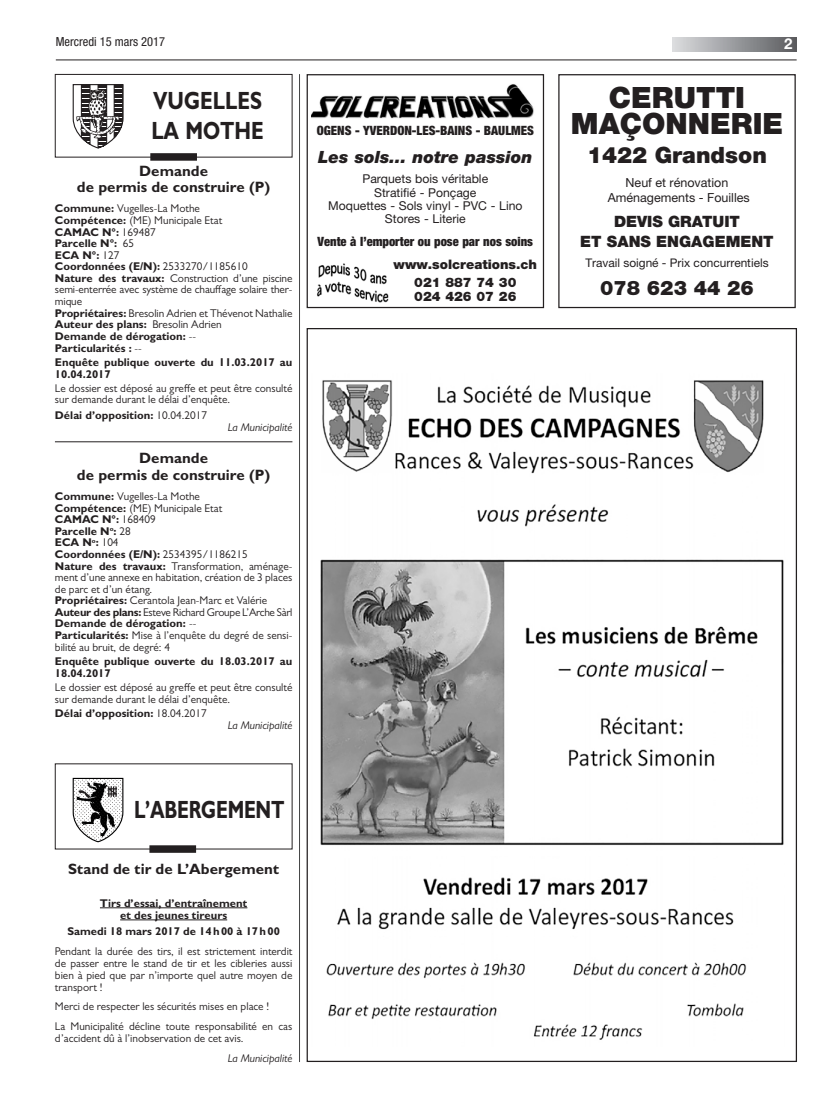
<style>
.page{position:relative;width:833px;height:1117px;background:#fff}
.page>*{position:absolute;margin:0;border:0;box-sizing:border-box;transform-origin:0 0}
.t1{font:900 29.38px/26.2px "Helvetica Neue LT Pro";color:#231f20;text-align:center}
.t2{font:700 25px/30px "Gill Sans MT Pro";color:#231f20;scale:.8 1}
.t3{font:700 25px "Gill Sans MT Pro";color:#231f20;scale:.75 1}
.t4{font:900 22.5px "Helvetica Neue LT Pro";color:#231f20}
.t5{font:900 20px "Helvetica Neue LT Pro";color:#231f20}
.t6{font:italic 900 16.88px "Helvetica Neue LT Pro";color:#231f20}
.t7{font:900 15.62px/19.5px "Helvetica Neue LT Pro";color:#231f20;text-align:center}
.t8{font:700 15px/16.2px "Gill Sans MT Pro";color:#231f20;text-align:center}
.t9{font:700 15px "Helvetica Neue LT Pro";color:#fff}
.t10{font:900 13.12px/18.1px "Helvetica Neue LT Pro";color:#231f20;text-align:center}
.t11{font:900 condensed 12.75px "Helvetica Neue LT Pro";color:#231f20}
.t12{font:12.5px/15px "Helvetica Neue LT Pro";color:#231f20;text-align:center}
.t13{font:condensed 12.5px "Helvetica Neue LT Pro";color:#231f20}
.t14{font:12.25px/13.4px "Helvetica Neue LT Pro";color:#231f20;text-align:center}
.t15{font:11.88px "Helvetica Neue LT Pro";color:#231f20}
.t16{font:11.25px/11.6px "Gill Sans MT Pro";color:#231f20}
.t17{font:700 11.25px/11.9px "Gill Sans MT Pro";color:#231f20}
.t18{font:italic 11.25px "Gill Sans MT Pro";color:#231f20}
.s1{font-weight:700}
.s2{font-weight:400}
</style>
<div class="page">
<svg style="left:672px;top:37px;width:124px;height:14px;background:#9a9c9f"></svg>
<hr style="left:299px;top:74px;width:1px;height:987px;background:#434445">
<hr style="left:56px;top:60px;width:740px;height:1px;background:#231f20">
<svg style="left:73px;top:84px;width:50px;height:64px"></svg>
<div style="left:55px;top:74px;width:237px;height:83px;border:1px solid #231f20"></div>
<div style="left:150px;top:153px;width:47px;height:8px;background:#231f20"></div>
<hr style="left:55px;top:441px;width:237px;height:1px;background:#231f20">
<img style="left:320px;top:380px;width:464px;height:660px">
<hr style="left:100px;top:907px;width:147px;height:1px;background:#231f20">
<hr style="left:120px;top:919px;width:107px;height:1px;background:#231f20">
<svg style="left:72px;top:777px;width:52px;height:65px"></svg>
<div style="left:149px;top:845px;width:47px;height:7px;background:#231f20"></div>
<img style="left:311px;top:84px;width:223px;height:35px">
<div style="left:306px;top:74px;width:238px;height:234px;border:1px solid #231f20"></div>
<img style="left:317px;top:263px;width:72px;height:39px">
<div style="left:558px;top:74px;width:237px;height:234px;border:1px solid #231f20"></div>
<p class="t13" style="left:56px;top:34px;width:111px">Mercredi 15 mars 2017</p>
<h3 class="t9" style="left:784px;top:35px;width:10px">2</h3>
<h2 class="t2" style="left:151px;top:85px;width:142px">VUGELLES<br>LA MOTHE</h2>
<h3 class="t8" style="left:77px;top:162px;width:195px">Demande<br>de permis de construire (P)</h3>
<p class="t16" style="left:55px;top:202px;width:239px"><span class="s1">Commune:</span> Vugelles-La Mothe<br><span class="s1">Compétence:</span> (ME) Municipale Etat<br><span class="s1">CAMAC N°:</span> 169487<br><span class="s1">Parcelle N°:</span> 65<br><span class="s1">ECA N°:</span> 127<br><span class="s1">Coordonnées (E/N):</span> 2533270/1185610<br><span class="s1">Nature des travaux:</span> Construction d’une piscine semi-enterrée avec système de chauffage solaire ther&shy;mique<br><span class="s1">Propriétaires:</span> Bresolin Adrien et Thévenot Nathalie<br><span class="s1">Auteur des plans:</span> Bresolin Adrien<br><span class="s1">Demande de dérogation:</span> --<br><span class="s1">Particularités :</span> --</p>
<p class="t17" style="left:55px;top:355px;width:239px">Enquête publique ouverte du 11.03.2017 au<br>10.04.2017</p>
<p class="t16" style="left:55px;top:382px;width:239px">Le dossier est déposé au greffe et peut être consulté sur demande durant le délai d’enquête.</p>
<p class="t17" style="left:55px;top:409px;width:154px">Délai d’opposition: <span class="s2">10.04.2017</span></p>
<p class="t18" style="left:228px;top:420px;width:66px">La Municipalité</p>
<h3 class="t8" style="left:77px;top:450px;width:195px">Demande<br>de permis de construire (P)</h3>
<p class="t16" style="left:55px;top:490px;width:239px"><span class="s1">Commune:</span> Vugelles-La Mothe<br><span class="s1">Compétence:</span> (ME) Municipale Etat<br><span class="s1">CAMAC N°:</span> 168409<br><span class="s1">Parcelle N</span><sup>o</sup><span class="s1">:</span> 28<br><span class="s1">ECA N</span><sup>o</sup><span class="s1">:</span> 104<br><span class="s1">Coordonnées (E/N):</span> 2534395/1186215<br><span class="s1">Nature des travaux:</span> Transformation, aménage&shy;ment d’une annexe en habitation, création de 3 places de parc et d’un étang.<br><span class="s1">Propriétaires:</span> Cerantola Jean-Marc et Valérie <span class="s1">Auteur des plans:</span> Esteve Richard Groupe L’Arche Sàrl <span class="s1">Demande de dérogation:</span> --<br><span class="s1">Particularités:</span> Mise à l’enquête du degré de sensi&shy;bilité au bruit, de degré: 4</p>
<p class="t17" style="left:55px;top:654px;width:239px">Enquête publique ouverte du 18.03.2017 au<br>18.04.2017</p>
<p class="t16" style="left:55px;top:681px;width:239px">Le dossier est déposé au greffe et peut être consulté sur demande durant le délai d’enquête.</p>
<p class="t17" style="left:55px;top:707px;width:153px">Délai d’opposition: <span class="s2">18.04.2017</span></p>
<p class="t18" style="left:228px;top:718px;width:66px">La Municipalité</p>
<p class="t11" style="left:317px;top:123px;width:219px">OGENS - YVERDON-LES-BAINS - BAULMES</p>
<h3 class="t6" style="left:318px;top:146px;width:216px">Les sols... notre passion</h3>
<p class="t14" style="left:328px;top:172px;width:196px">Parquets bois véritable<br>Stratifié - Ponçage<br>Moquettes - Sols vinyl - PVC - Lino<br>Stores - Literie</p>
<p class="t11" style="left:317px;top:234px;width:217px">Vente à l’emporter ou pose par nos soins</p>
<p class="t10" style="left:393px;top:255px;width:145px">www.solcreations.ch<br>021 887 74 30</p>
<p class="t10" style="left:414px;top:287px;width:104px">024 426 07 26</p>
<h2 class="t3" style="left:134px;top:793px;width:202px">L’ABERGEMENT</h2>
<h3 class="t8" style="left:68px;top:860px;width:212px">Stand de tir de L’Abergement</h3>
<p class="t17" style="left:100px;top:896px;width:149px;text-align:center">Tirs d’essai, d’entraînement et des jeunes tireurs</p>
<p class="t17" style="left:67px;top:924px;width:214px">Samedi 18 mars 2017 de 14h00 à 17h00</p>
<p class="t16" style="left:55px;top:944px;width:239px;line-height:12px;text-align:justify">Pendant la durée des tirs, il est strictement interdit de passer entre le stand de tir et les cibleries aussi bien à pied que par n’importe quel autre moyen de transport !</p>
<p class="t16" style="left:55px;top:996px;width:239px;line-height:19.8px">Merci de respecter les sécurités mises en place !<br>La Municipalité décline toute responsabilité en cas</p>
<p class="t16" style="left:55px;top:1032px;width:190px">d’accident dû à l’inobservation de cet avis.</p>
<p class="t18" style="left:228px;top:1051px;width:66px">La Municipalité</p>
<h1 class="t1" style="left:571px;top:84px;width:214px">CERUTTI<br>MAÇONNERIE</h1>
<h3 class="t4" style="left:587px;top:141px;width:181px">1422 Grandson</h3>
<p class="t12" style="left:608px;top:175px;width:143px">Neuf et rénovation<br>Aménagements - Fouilles</p>
<h3 class="t7" style="left:580px;top:212px;width:195px">DEVIS GRATUIT<br>ET SANS ENGAGEMENT</h3>
<p class="t15" style="left:585px;top:256px;width:185px">Travail soigné - Prix concurrentiels</p>
<h3 class="t5" style="left:600px;top:276px;width:155px">078 623 44 26</h3>
</div>
